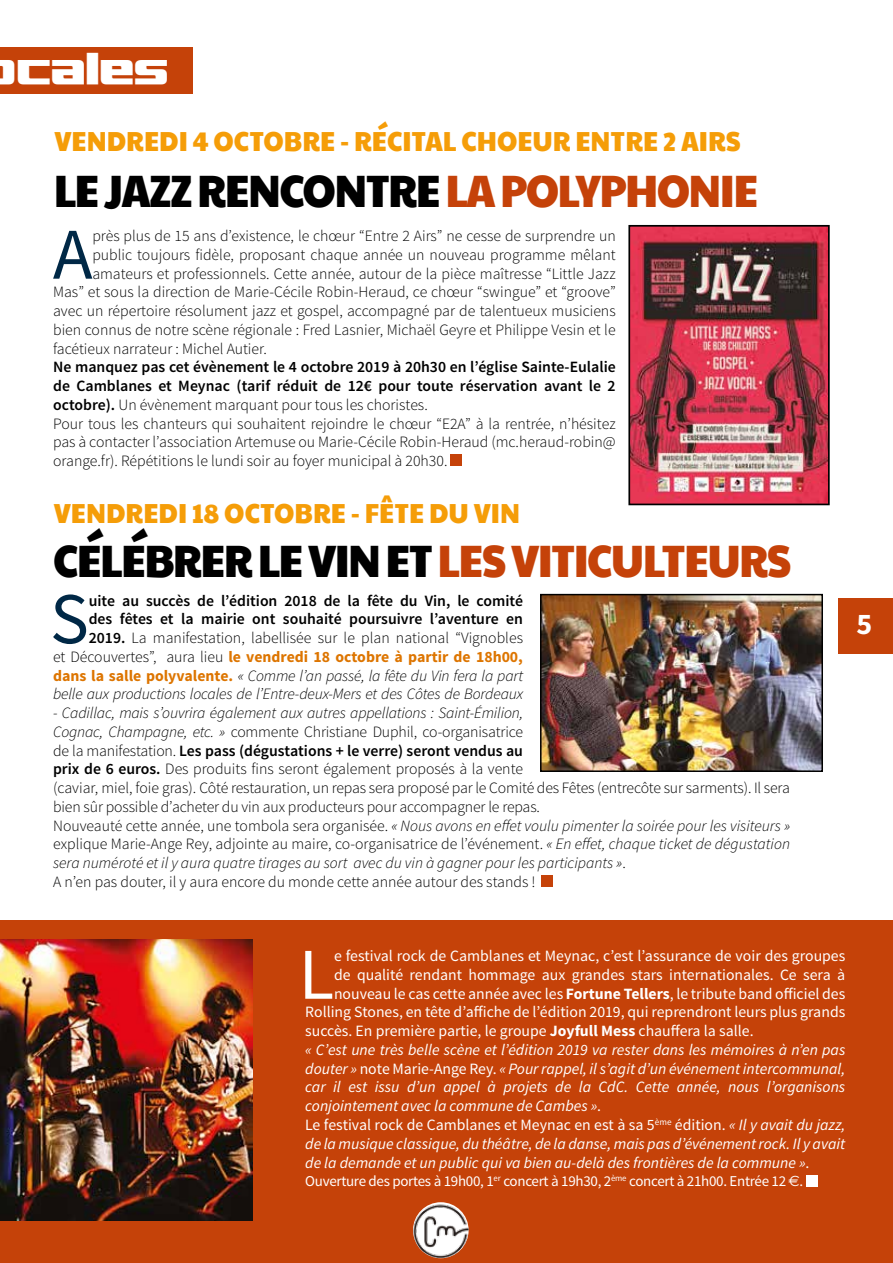
<style>
.page{position:relative;width:893px;height:1263px;background:#fff}
.page>*{position:absolute;margin:0;border:0;box-sizing:border-box;transform-origin:0 0}
.t1{font:72.9px "Source Sans Pro";color:#002846}
.t2{font:72.9px "Source Sans Pro";color:#fff}
.t3{font:45.3px "Paytone One";letter-spacing:-.04em;color:#000;scale:.93 1}
.t4{font:700 42px "Interceptor";letter-spacing:.04em;color:#fff}
.t5{font:700 30px "Source Sans Pro";color:#fff}
.t6{font:27.6px "Paytone One";color:#f59d08;scale:.93 1}
.t7{font:300 15.75px/18.8px "Source Sans Pro";color:#000}
.t8{font:15.75px "Source Sans Pro";color:#fff}
.t9{font:italic 15.75px "Source Sans Pro";color:#fff}
.t10{font:600 15.75px/18.8px "Source Sans Pro";color:#000;text-align:right}
.t11{font:15px "Source Sans Pro";letter-spacing:-.02em;color:#fff}
.s1{color:#c54209}
.s2{font-weight:600}
.s3{font-weight:300}
.s4{font-weight:700;color:#dd7500}
.s5{font-weight:300;font-style:italic}
.s6{font-style:italic}
.s7{font-weight:700}
.s8{font-style:normal}
.s9{font-family:"Euro Sans"}
</style>
<div class="page">
<div style="left:0;top:920px;width:893px;height:343px;background:#c54209"></div>
<img style="left:0;top:939px;width:252px;height:281px">
<div style="left:838px;top:599px;width:55px;height:55px;background:#c54209"></div>
<div style="left:0;top:47px;width:192px;height:46px;background:#c54209"></div>
<div style="left:541px;top:875px;width:12px;height:12px;background:#c54209"></div>
<div style="left:450px;top:455px;width:12px;height:11px;background:#c54209"></div>
<img style="left:631px;top:228px;width:196px;height:274px">
<div style="left:628px;top:225px;width:202px;height:280px;border:2px solid #000"></div>
<img style="left:543px;top:597px;width:277px;height:172px">
<div style="left:540px;top:594px;width:283px;height:178px;border:2px solid #000"></div>
<div style="left:806px;top:1175px;width:11px;height:11px;background:#fff"></div>
<img style="left:413px;top:1202px;width:56px;height:56px;border-radius:28px">
<h3 class="t4" style="left:18px;top:41px;width:152px">cales</h3>
<h3 class="t6" style="left:54px;top:120px;width:740px">VENDREDI 4 OCTOBRE - RÉCITAL CHOEUR ENTRE 2 AIRS</h3>
<h2 class="t3" style="left:54px;top:155px;width:759px">LE JAZZ RENCONTRE <span class="s1">LA POLYPHONIE</span></h2>
<h1 class="t1" style="left:53px;top:209px;width:41px">A</h1>
<p class="t7" style="left:92px;top:227px;width:525px">près plus de 15 ans d’existence, le chœur “Entre 2 Airs” ne cesse de surprendre un</p>
<p class="t7" style="left:92px;top:245px;width:525px">public toujours fidèle, proposant chaque année un nouveau programme mêlant</p>
<p class="t7" style="left:92px;top:264px;width:525px">amateurs et professionnels. Cette année, autour de la pièce maîtresse “Little Jazz</p>
<p class="t7" style="left:53px;top:283px;width:564px">Mas” et sous la direction de Marie-Cécile Robin-Heraud, ce chœur “swingue” et “groove”</p>
<p class="t7" style="left:53px;top:302px;width:564px">avec un répertoire résolument jazz et gospel, accompagné par de talentueux musiciens</p>
<p class="t7" style="left:53px;top:320px;width:564px">bien connus de notre scène régionale : Fred Lasnier, Michaël Geyre et Philippe Vesin et le</p>
<p class="t7" style="left:53px;top:339px;width:215px">facétieux narrateur : Michel Autier.</p>
<p class="t7" style="left:53px;top:358px;width:564px"><span class="s2">Ne manquez pas cet évènement le 4 octobre 2019 à 20h30 en l’église Sainte-Eulalie de Camblanes et Meynac (tarif réduit de 12€ pour toute réservation avant le 2 octobre).</span> Un évènement marquant pour tous les choristes.<br>Pour tous les chanteurs qui souhaitent rejoindre le chœur “E2A” à la rentrée, n’hésitez pas à contacter l’association Artemuse ou Marie-Cécile Robin-Heraud (mc.heraud-robin@ orange.fr). Répétitions le lundi soir au foyer municipal à 20h30.</p>
<h3 class="t6" style="left:54px;top:491px;width:503px">VENDREDI 18 OCTOBRE - FÊTE DU VIN</h3>
<h2 class="t3" style="left:53px;top:525px;width:796px">CÉLÉBRER LE VIN ET <span class="s1">LES VITICULTEURS</span></h2>
<p class="t10" style="left:53px;top:591px;width:471px">uite au succès de l’édition 2018 de la fête du Vin, le comité<br>des fêtes et la mairie ont souhaité poursuivre l’aventure en 2019. <span class="s3">La manifestation, labellisée sur le plan national “Vignobles<br>et Découvertes”, aura lieu</span> <span class="s4">le vendredi 18 octobre à partir de 18h00, dans la salle polyvalente.</span> <span class="s5">« Comme l’an passé, la fête du Vin fera la part belle aux productions locales de l’Entre-deux-Mers et des Côtes de Bordeaux</span></p>
<p class="t7" style="left:53px;top:704px;width:738px"><span class="s6">- Cadillac, mais s’ouvrira également aux autres appellations : Saint-Émilion,<br>Cognac, Champagne, etc. »</span> commente Christiane Duphil, co-organisatrice<br>de la manifestation. <span class="s2">Les pass (dégustations + le verre) seront vendus au<br>prix de 6 euros.</span> Des produits fins seront également proposés à la vente<br>(caviar, miel, foie gras). Côté restauration, un repas sera proposé par le Comité des Fêtes (entrecôte sur sarments). Il sera bien sûr possible d’acheter du vin aux producteurs pour accompagner le repas.<br>Nouveauté cette année, une tombola sera organisée. <span class="s6">« Nous avons en effet voulu pimenter la soirée pour les visiteurs » </span>explique Marie-Ange Rey, adjointe au maire, co-organisatrice de l’événement. <span class="s6">« En effet, chaque ticket de dégustation sera numéroté et il y aura quatre tirages au sort avec du vin à gagner pour les participants »</span>.<br>A n’en pas douter, il y aura encore du monde cette année autour des stands !</p>
<h1 class="t1" style="left:50px;top:574px;width:40px">S</h1>
<h3 class="t5" style="left:856px;top:605px;width:17px">5</h3>
<h1 class="t2" style="left:299px;top:929px;width:37px">L</h1>
<p class="t8" style="left:334px;top:946px;width:513px">e festival rock de Camblanes et Meynac, c’est l’assurance de voir des groupes</p>
<p class="t8" style="left:334px;top:965px;width:513px">de qualité rendant hommage aux grandes stars internationales. Ce sera à</p>
<p class="t8" style="left:334px;top:984px;width:513px">nouveau le cas cette année avec les <span class="s7">Fortune Tellers</span>, le tribute band officiel des</p>
<p class="t8" style="left:305px;top:1002px;width:542px">Rolling Stones, en tête d’affiche de l’édition 2019, qui reprendront leurs plus grands</p>
<p class="t8" style="left:305px;top:1021px;width:450px">succès. En première partie, le groupe <span class="s7">Joyfull Mess</span> chauffera la salle.</p>
<p class="t9" style="left:305px;top:1040px;width:542px">« C’est une très belle scène et l’édition 2019 va rester dans les mémoires à n’en pas</p>
<p class="t9" style="left:305px;top:1059px;width:541px">douter » <span class="s8">note Marie-Ange Rey.</span> « Pour rappel, il s’agit d’un événement intercommunal,</p>
<p class="t9" style="left:305px;top:1077px;width:541px">car il est issu d’un appel à projets de la CdC. Cette année, nous l’organisons</p>
<p class="t9" style="left:305px;top:1096px;width:297px">conjointement avec la commune de Cambes »<span class="s8">.</span></p>
<p class="t8" style="left:305px;top:1115px;width:541px">Le festival rock de Camblanes et Meynac en est à sa 5<sup>ème</sup> édition. <span class="s6">« Il y avait du jazz,</span></p>
<p class="t9" style="left:305px;top:1134px;width:542px">de la musique classique, du théâtre, de la danse, mais pas d’événement rock. Il y avait</p>
<p class="t9" style="left:305px;top:1152px;width:506px">de la demande et un public qui va bien au-delà des frontières de la commune »<span class="s8">.</span></p>
<p class="t11" style="left:305px;top:1172px;width:500px">Ouverture des portes à 19h00, 1<sup>er</sup> concert à 19h30, 2<sup>ème</sup> concert à 21h00. Entrée 12 <span class="s9">e</span>.</p>
</div>
